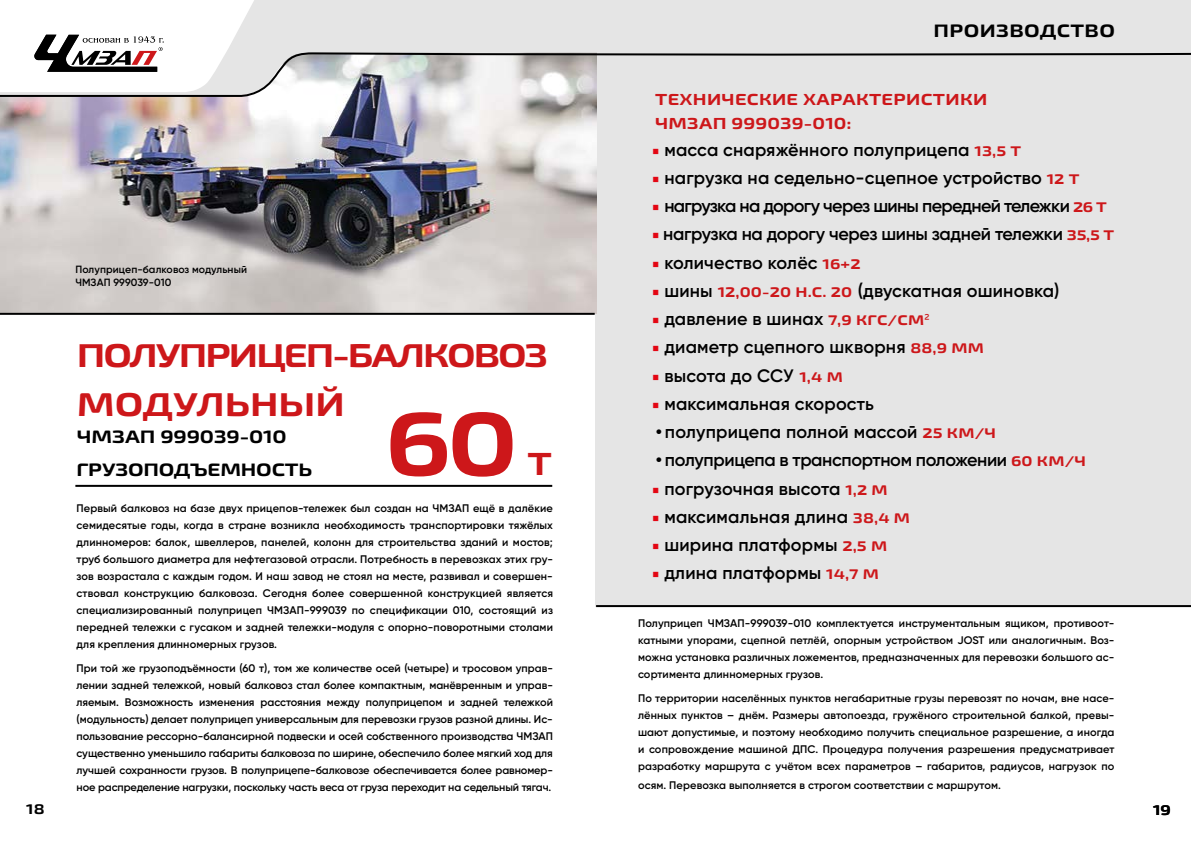
<style>
.page{position:relative;width:1191px;height:842px;background:#fff}
.page>*{position:absolute;margin:0;border:0;box-sizing:border-box;transform-origin:0 0}
.t1{font:700 expanded 90px "Exo 2";color:#cd171a}
.t2{font:700 expanded 33px/49px "Exo 2";letter-spacing:-.06em;color:#cd171a}
.t3{font:700 expanded 32px "Exo 2";color:#cd171a}
.t4{font:600 18px "Gilroy";letter-spacing:.01em;color:#000}
.t5{font:600 18px "Gilroy";letter-spacing:-.02em;color:#000}
.t6{font:600 18px "Gilroy";letter-spacing:-.04em;color:#000}
.t7{font:700 expanded 18px "Exo 2";color:#000}
.t8{font:700 expanded 18px "Exo 2";letter-spacing:.02em;color:#000}
.t9{font:700 expanded 16px/24px "Exo 2";letter-spacing:.02em;color:#cd171a}
.t10{font:700 expanded 14px "Exo 2";color:#000}
.t11{font:600 11px/17px "Gilroy";letter-spacing:.01em;color:#000;text-align:justify}
.t12{font:600 10.5px/12.6px "Gilroy";letter-spacing:.01em;color:#000}
.s1{font-family:"Minion Pro";font-weight:400;color:#e30613}
.s2{font-family:"Exo 2";font-weight:700;font-stretch:expanded;font-size:14px;color:#cd171a}
.s3{font-family:"Muller";font-weight:400;font-size:14px;color:#cd171a}
.s4{font-family:"Petersburg";font-weight:400;font-style:italic}
</style>
<div class="page">
<div style="left:596px;top:41px;width:595px;height:566px;background:#e5e5e5"></div>
<hr style="left:596px;top:605px;width:595px;height:2px;background:#000">
<img style="left:0;top:98px;width:596px;height:216px">
<div style="left:274px;top:0;width:917px;height:52px;background:#e5e5e5"></div>
<svg style="left:0;top:52px;width:1191px;height:46px"></svg>
<svg style="left:0;top:0;width:274px;height:95px"></svg>
<hr style="left:75px;top:485px;width:477px;height:2px;background:#000">
<hr style="left:0;top:313px;width:594px;height:2px;background:#000">
<p class="t10" style="left:26px;top:800px;width:20px">18</p>
<p class="t12" style="left:75px;top:263px;width:173px">Полуприцеп-балковоз модульный<br>ЧМЗАП 999039-010</p>
<h2 class="t2" style="left:77px;top:331px;width:473px">ПОЛУПРИЦЕП-БАЛКОВОЗ<br>МОДУЛЬНЫЙ</h2>
<h3 class="t7" style="left:77px;top:425px;width:211px">ЧМЗАП 999039-010</h3>
<h1 class="t1" style="left:385px;top:390px;width:135px">60</h1>
<h3 class="t3" style="left:527px;top:445px;width:26px">Т</h3>
<h3 class="t7" style="left:76px;top:458px;width:237px">ГРУЗОПОДЪЕМНОСТЬ</h3>
<p class="t11" style="left:77px;top:499px;width:478px">Первый балковоз на базе двух прицепов-тележек был создан на ЧМЗАП ещё в далёкие семидесятые годы, когда в стране возникла необходимость транспортировки тяжёлых длинномеров: балок, швеллеров, панелей, колонн для строительства зданий и мостов; труб большого диаметра для нефтегазовой отрасли. Потребность в перевозках этих гру&shy;зов возрастала с каждым годом. И наш завод не стоял на месте, развивал и совершен&shy;ствовал конструкцию балковоза. Сегодня более совершенной конструкцией является специализированный полуприцеп ЧМЗАП-999039 по спецификации 010, состоящий из передней тележки с гусаком и задней тележки-модуля с опорно-поворотными столами для крепления длинномерных грузов.</p>
<p class="t11" style="left:77px;top:660px;width:478px">При той же грузоподъёмности (60 т), том же количестве осей (четыре) и тросовом управ&shy;лении задней тележкой, новый балковоз стал более компактным, манёвренным и управ&shy;ляемым. Возможность изменения расстояния между полуприцепом и задней тележкой (модульность) делает полуприцеп универсальным для перевозки грузов разной длины. Ис&shy;пользование рессорно-балансирной подвески и осей собственного производства ЧМЗАП существенно уменьшило габариты балковоза по ширине, обеспечило более мягкий ход для лучшей сохранности грузов. В полуприцепе-балковозе обеспечивается более равномер&shy;ное распределение нагрузки, поскольку часть веса от груза переходит на седельный тягач.</p>
<h3 class="t8" style="left:955px;top:18px;width:163px">ПАРТНЕРСТВО</h3>
<h3 class="t8" style="left:933px;top:20px;width:183px">ПРОИЗВОДСТВО</h3>
<h3 class="t9" style="left:655px;top:87px;width:334px">ТЕХНИЧЕСКИЕ ХАРАКТЕРИСТИКИ<br>ЧМЗАП 999039-010:</h3>
<h3 class="t4" style="left:652px;top:138px;width:370px"><span class="s1">■</span> масса снаряжённого полуприцепа <span class="s2">13,5 Т</span></h3>
<h3 class="t4" style="left:652px;top:166px;width:429px"><span class="s1">■</span> нагрузка на седельно-сцепное устройство <span class="s2">12 Т</span></h3>
<h3 class="t6" style="left:652px;top:195px;width:456px"><span class="s1">■</span> нагрузка на дорогу через шины передней тележки <span class="s2">26 Т</span></h3>
<h3 class="t5" style="left:652px;top:223px;width:463px"><span class="s1">■</span> нагрузка на дорогу через шины задней тележки <span class="s2">35,5 Т</span></h3>
<h3 class="t4" style="left:652px;top:251px;width:210px"><span class="s1">■</span> количество колёс <span class="s2">16+2</span></h3>
<h3 class="t4" style="left:652px;top:279px;width:409px"><span class="s1">■</span> шины <span class="s2">12,00-20 Н.С. 20</span> (двускатная ошиновка)</h3>
<h3 class="t4" style="left:652px;top:308px;width:279px"><span class="s1">■</span> давление в шинах <span class="s2">7,9 КГС/СМ</span><span class="s3">2</span></h3>
<h3 class="t4" style="left:652px;top:336px;width:333px"><span class="s1">■</span> диаметр сцепного шкворня <span class="s2">88,9 ММ</span></h3>
<h3 class="t4" style="left:652px;top:364px;width:192px"><span class="s1">■</span> высота до ССУ <span class="s2">1,4 М</span></h3>
<h3 class="t4" style="left:652px;top:392px;width:223px"><span class="s1">■</span> максимальная скорость</h3>
<h3 class="t4" style="left:652px;top:421px;width:345px"><span class="s4">•</span>полуприцепа полной массой <span class="s2">25 КМ/Ч</span></h3>
<h3 class="t5" style="left:652px;top:449px;width:435px"><span class="s4">•</span>полуприцепа в транспортном положении <span class="s2">60 КМ/Ч</span></h3>
<h3 class="t4" style="left:652px;top:477px;width:237px"><span class="s1">■</span> погрузочная высота <span class="s2">1,2 М</span></h3>
<h3 class="t4" style="left:652px;top:505px;width:259px"><span class="s1">■</span> максимальная длина <span class="s2">38,4 М</span></h3>
<h3 class="t4" style="left:652px;top:534px;width:236px"><span class="s1">■</span> ширина платформы <span class="s2">2,5 М</span></h3>
<h3 class="t4" style="left:652px;top:562px;width:228px"><span class="s1">■</span> длина платформы <span class="s2">14,7 М</span></h3>
<p class="t11" style="left:638px;top:614px;width:478px">Полуприцеп ЧМЗАП-999039-010 комплектуется инструментальным ящиком, противоот&shy;катными упорами, сцепной петлёй, опорным устройством JOST или аналогичным. Воз&shy;можна установка различных ложементов, предназначенных для перевозки большого ас&shy;сортимента длинномерных грузов.</p>
<p class="t11" style="left:638px;top:689px;width:478px">По территории населённых пунктов негабаритные грузы перевозят по ночам, вне насе&shy;лённых пунктов – днём. Размеры автопоезда, гружёного строительной балкой, превы&shy;шают допустимые, и поэтому необходимо получить специальное разрешение, а иногда и сопровождение машиной ДПС. Процедура получения разрешения предусматривает разработку маршрута с учётом всех параметров – габаритов, радиусов, нагрузок по</p>
<p class="t11" style="left:638px;top:776px;width:364px">осям. Перевозка выполняется в строгом соответствии с маршрутом.</p>
<p class="t10" style="left:1153px;top:802px;width:19px">19</p>
</div>
